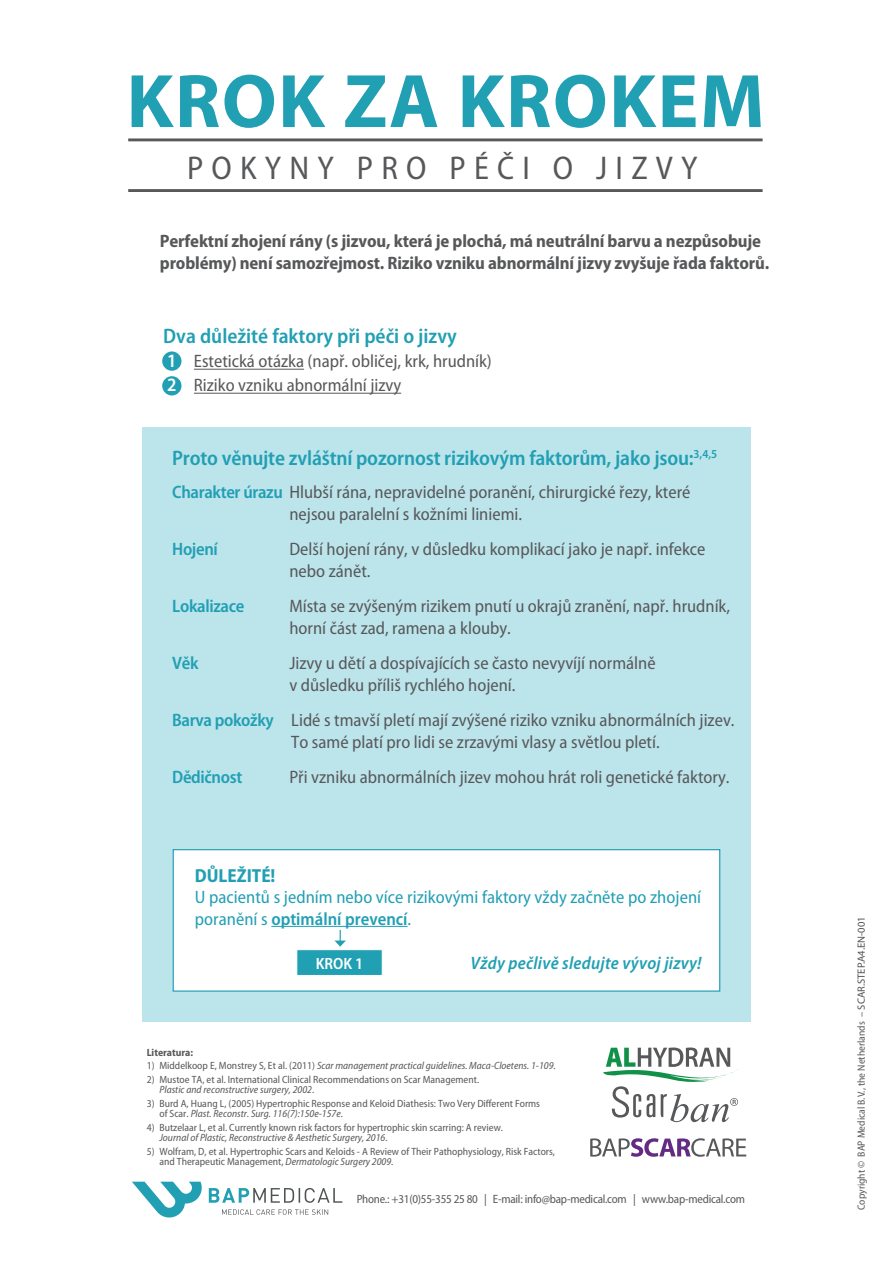
<style>
.page{position:relative;width:893px;height:1263px;background:#fff}
.page>*{position:absolute;margin:0;border:0;box-sizing:border-box;transform-origin:0 0}
.t1{font:700 76.5px "Myriad Pro";letter-spacing:.02em;color:#219fb3}
.t2{font:semi-condensed 33px "Myriad Pro";letter-spacing:.25em;color:#57585a}
.t3{font:600 semi-condensed 21px "Myriad Pro";letter-spacing:-.01em;color:#219fb3}
.t4{font:700 semi-condensed 18.9px "Myriad Pro";color:#219fb3}
.t5{font:600 semi-condensed 18.9px/24px "Myriad Pro";color:#fff}
.t6{font:semi-condensed 18px/21.6px "Myriad Pro";color:#57585a}
.t7{font:700 semi-condensed 18px/21.6px "Myriad Pro";letter-spacing:-.01em;color:#57585a}
.t8{font:semi-condensed 18px/21.6px "Myriad Pro";letter-spacing:.005em;color:#219fb3}
.t9{font:600 semi-condensed 18px "Myriad Pro";letter-spacing:-.02em;color:#219fb3}
.t10{font:italic 600 semi-condensed 18px "Myriad Pro";letter-spacing:.015em;color:#219fb3}
.t11{font:600 semi-condensed 16.2px "Myriad Pro";color:#fff}
.t12{font:semi-condensed 12px "Myriad Pro";letter-spacing:-.02em;color:#57585a}
.t13{font:semi-condensed 10.5px/10.5px "Myriad Pro";color:#57585a}
.t14{font:italic semi-condensed 10.5px "Myriad Pro";color:#57585a}
.t15{font:700 semi-condensed 10.5px "Myriad Pro";color:#57585a}
.s1{font-weight:600;color:#219fb3}
.s2{font-weight:600}
.s3{font-style:normal}
.s4{font-style:italic}
.s5{font-stretch:normal;color:#4f5252}
</style>
<div class="page">
<svg style="left:209px;top:1188px;width:133px;height:15px"></svg>
<svg style="left:222px;top:1209px;width:106px;height:6px"></svg>
<svg style="left:132px;top:1182px;width:70px;height:36px"></svg>
<div style="left:142px;top:427px;width:608px;height:594px;background:#bce4eb"></div>
<div style="left:162px;top:351px;width:19px;height:20px;background:#219fb3;border-radius:50%"></div>
<div style="left:162px;top:376px;width:19px;height:19px;background:#219fb3;border-radius:50%"></div>
<svg style="left:590px;top:1138px;width:156px;height:19px"></svg>
<svg style="left:603px;top:1047px;width:136px;height:75px"></svg>
<div style="left:173px;top:849px;width:547px;height:143px;background:#fff;border:1px solid #219fb3"></div>
<div style="left:296px;top:949px;width:87px;height:27px;background:#219fb3;border:1px solid #fff"></div>
<svg style="left:334px;top:930px;width:12px;height:17px"></svg>
<hr style="left:128px;top:138px;width:635px;height:3px;background:#57585a">
<hr style="left:128px;top:189px;width:635px;height:3px;background:#57585a">
<hr style="left:194px;top:369px;width:110px;height:1px;background:#57585a">
<hr style="left:194px;top:393px;width:207px;height:1px;background:#57585a">
<hr style="left:271px;top:926px;width:137px;height:1px;background:#219fb3">
<h1 class="t1" style="left:127px;top:51px;width:640px">KROK ZA KROKEM</h1>
<h2 class="t2" style="left:187px;top:150px;width:512px">POKYNY PRO PÉČI O JIZVY</h2>
<h3 class="t7" style="left:160px;top:231px;width:611px">Perfektní zhojení rány (s jizvou, která je plochá, má neutrální barvu a nezpůsobuje problémy) není samozřejmost. Riziko vzniku abnormální jizvy zvyšuje řada faktorů.</h3>
<h3 class="t3" style="left:163px;top:325px;width:295px">Dva důležité faktory při péči o jizvy</h3>
<h3 class="t5" style="left:167px;top:349px;width:11px">1<br>2</h3>
<h3 class="t6" style="left:194px;top:350px;width:299px;line-height:24px">Estetická otázka (např. obličej, krk, hrudník)<br>Riziko vzniku abnormální jizvy</h3>
<h3 class="t3" style="left:172px;top:447px;width:546px">Proto věnujte zvláštní pozornost rizikovým faktorům, jako jsou:<sup>3,4,5</sup></h3>
<h3 class="t6" style="left:289px;top:503px;width:234px">nejsou paralelní s kožními liniemi.</h3>
<h3 class="t6" style="left:172px;top:482px;width:520px"><span class="s1">Charakter úrazu</span> Hlubší rána, nepravidelné poranění, chirurgické řezy, které</h3>
<h3 class="t9" style="left:172px;top:539px;width:47px">Hojení</h3>
<h3 class="t6" style="left:289px;top:539px;width:417px">Delší hojení rány, v důsledku komplikací jako je např. infekce nebo zánět.</h3>
<h3 class="t9" style="left:172px;top:596px;width:74px">Lokalizace</h3>
<h3 class="t6" style="left:289px;top:596px;width:442px">Místa se zvýšeným rizikem pnutí u okrajů zranění, např. hrudník, horní část zad, ramena a klouby.</h3>
<h3 class="t9" style="left:172px;top:653px;width:28px">Věk</h3>
<h3 class="t6" style="left:289px;top:653px;width:368px">Jizvy u dětí a dospívajících se často nevyvíjí normálně v důsledku příliš rychlého hojení.</h3>
<h3 class="t6" style="left:291px;top:710px;width:445px">Lidé s tmavší pletí mají zvýšené riziko vzniku abnormálních jizev.<br>To samé platí pro lidi se zrzavými vlasy a světlou pletí.</h3>
<h3 class="t9" style="left:172px;top:710px;width:103px">Barva pokožky</h3>
<h3 class="t9" style="left:172px;top:767px;width:72px">Dědičnost</h3>
<h3 class="t6" style="left:289px;top:767px;width:441px">Při vzniku abnormálních jizev mohou hrát roli genetické faktory.</h3>
<h3 class="t4" style="left:195px;top:865px;width:82px">DŮLEŽITÉ!</h3>
<h3 class="t8" style="left:195px;top:886px;width:508px">U pacientů s jedním nebo více rizikovými faktory vždy začněte po zhojení poranění s <span class="s2">optimální prevencí</span>.</h3>
<h3 class="t11" style="left:316px;top:955px;width:49px">KROK 1</h3>
<h3 class="t10" style="left:470px;top:954px;width:233px">Vždy pečlivě sledujte vývoj jizvy!</h3>
<p class="t15" style="left:147px;top:1046px;width:48px">Literatura:</p>
<p class="t14" style="left:147px;top:1060px;width:411px"><span class="s3">1) Middelkoop E, Monstrey S, Et al. (2011)</span> Scar management practical guidelines. Maca-Cloetens. 1-109<span class="s3">.</span></p>
<p class="t13" style="left:159px;top:1074px;width:321px;text-indent:-13px">2) Mustoe TA, et al. International Clinical Recommendations on Scar Management.<br><span class="s4">Plastic and reconstructive surgery, 2002</span>.</p>
<p class="t13" style="left:159px;top:1098px;width:382px;text-indent:-13px">3) Burd A, Huang L, (2005) Hypertrophic Response and Keloid Diathesis: Two Very Different Forms of Scar. <span class="s4">Plast. Reconstr. Surg. 116(7):150e-157e</span>.</p>
<p class="t13" style="left:159px;top:1122px;width:345px;text-indent:-13px">4) Butzelaar L, et al. Currently known risk factors for hypertrophic skin scarring: A review.<br><span class="s4">Journal of Plastic, Reconstructive &amp; Aesthetic Surgery, 2016</span>.</p>
<p class="t13" style="left:159px;top:1146px;width:397px;text-indent:-13px">5) Wolfram, D, et al. Hypertrophic Scars and Keloids - A Review of Their Pathophysiology, Risk Factors, and Therapeutic Management, <span class="s4">Dermatologic Surgery 2009</span>.</p>
<p class="t12" style="left:357px;top:1193px;width:390px">Phone.: +31(0)55-355 25 80 | E-mail: info@bap-medical.com | www.bap-medical.com</p>
<p class="t13" style="left:856px;top:1210px;width:295px;rotate:-90deg">Copyright © BAP Medical B.V., the Netherlands <span class="s5">– SCAR.STEP.A4.EN-001</span></p>
</div>
